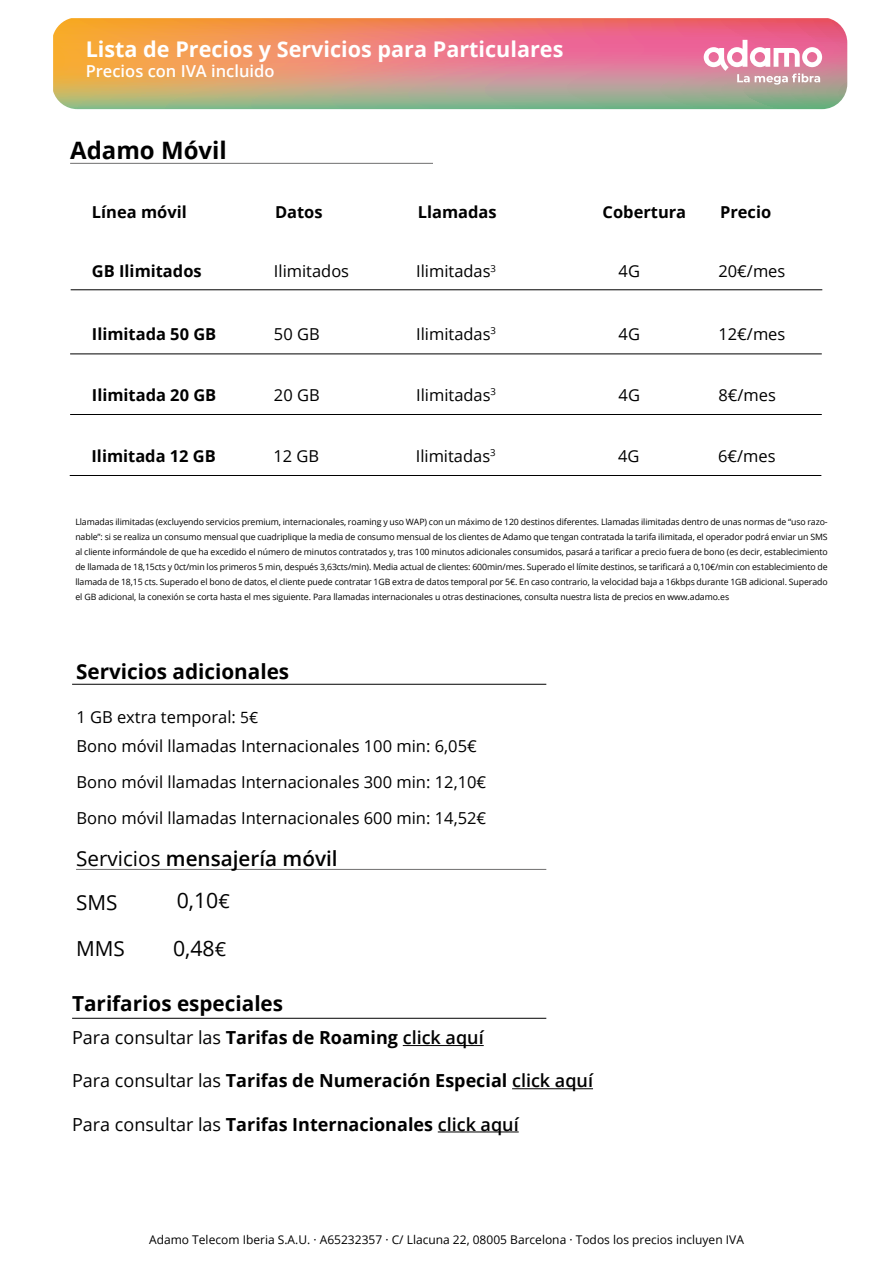
<style>
.page{position:relative;width:893px;height:1263px;background:#fff}
.page>*{position:absolute;margin:0;border:0;box-sizing:border-box;transform-origin:0 0}
.t1{font:700 24px "Open Sans";color:#000}
.t2{font:700 21.6px "Open Sans";color:#fff}
.t3{font:21.3px "Open Sans";color:#000}
.t4{font:700 20.7px "Open Sans";color:#000}
.t5{font:600 20.7px/44.2px "Open Sans";color:#000}
.t6{font:20.7px "Open Sans";color:#000}
.t7{font:700 18px "Open Sans";color:#000}
.t8{font:18px "Open Sans";color:#000}
.t9{font:16.5px/29.7px "Open Sans";color:#000}
.t10{font:700 16.5px "Open Sans";color:#000}
.t11{font:600 16.5px "Open Sans";color:#fff}
.t12{font:12px "Open Sans";color:#000}
.t13{font:8.7px/15px "Open Sans";letter-spacing:-.01em;color:#000;text-align:justify}
.s1{font-size:15.6px}
.s2{font-weight:400}
.s3{font-size:19.5px}
.s4{font-weight:700}
.s5{font-weight:600}
</style>
<div class="page">
<hr style="left:70px;top:163px;width:363px;height:1px;background:#706f6f">
<hr style="left:72px;top:684px;width:474px;height:1px;background:#000">
<hr style="left:76px;top:869px;width:470px;height:1px;background:#706f6f">
<hr style="left:70px;top:354px;width:752px;height:1px;background:#000">
<hr style="left:70px;top:414px;width:752px;height:1px;background:#000">
<hr style="left:71px;top:289px;width:751px;height:1px;background:#000">
<hr style="left:403px;top:1045px;width:81px;height:1px;background:#000">
<hr style="left:512px;top:1088px;width:81px;height:1px;background:#000">
<hr style="left:438px;top:1131px;width:81px;height:1px;background:#000">
<hr style="left:72px;top:1018px;width:474px;height:1px;background:#000">
<svg style="left:53px;top:18px;width:794px;height:91px;background:#d59379"></svg>
<svg style="left:704px;top:40px;width:118px;height:45px"></svg>
<hr style="left:70px;top:475px;width:751px;height:1px;background:#000">
<h2 class="t2" style="left:86px;top:34px;width:479px">Lista de Precios y Servicios para Particulares</h2>
<h3 class="t11" style="left:86px;top:60px;width:190px">Precios con IVA incluido</h3>
<h1 class="t1" style="left:70px;top:133px;width:158px">Adamo Móvil</h1>
<h3 class="t10" style="left:92px;top:200px;width:96px">Línea móvil</h3>
<h3 class="t10" style="left:275px;top:200px;width:49px">Datos</h3>
<h3 class="t10" style="left:418px;top:200px;width:80px">Llamadas</h3>
<h3 class="t10" style="left:603px;top:200px;width:85px">Cobertura</h3>
<h3 class="t10" style="left:720px;top:200px;width:53px">Precio</h3>
<h3 class="t9" style="left:274px;top:256px;width:77px">Ilimitados</h3>
<h3 class="t9" style="left:619px;top:256px;width:23px">4G</h3>
<h3 class="t9" style="left:718px;top:256px;width:68px">20€/mes</h3>
<h3 class="t10" style="left:92px;top:259px;width:111px">GB Ilimitados</h3>
<h3 class="t9" style="left:416px;top:256px;width:81px">Ilimitadas<sup>3</sup></h3>
<h3 class="t10" style="left:92px;top:322px;width:126px">Ilimitada 50 GB</h3>
<h3 class="t9" style="left:416px;top:319px;width:81px">Ilimitadas<sup>3</sup></h3>
<h3 class="t9" style="left:274px;top:319px;width:47px">50 GB</h3>
<h3 class="t9" style="left:619px;top:319px;width:23px">4G</h3>
<h3 class="t9" style="left:718px;top:319px;width:68px">12€/mes</h3>
<h3 class="t10" style="left:92px;top:383px;width:126px">Ilimitada 20 GB</h3>
<h3 class="t9" style="left:416px;top:379px;width:81px">Ilimitadas<sup>3</sup></h3>
<h3 class="t9" style="left:274px;top:379px;width:47px">20 GB</h3>
<h3 class="t9" style="left:619px;top:379px;width:23px">4G</h3>
<h3 class="t9" style="left:718px;top:379px;width:59px">8€/mes</h3>
<h3 class="t10" style="left:92px;top:444px;width:126px">Ilimitada 12 GB</h3>
<h3 class="t9" style="left:416px;top:440px;width:81px">Ilimitadas<sup>3</sup></h3>
<h3 class="t9" style="left:274px;top:440px;width:47px">12 GB</h3>
<h3 class="t9" style="left:618px;top:440px;width:23px">4G</h3>
<h3 class="t9" style="left:718px;top:440px;width:59px">6€/mes</h3>
<p class="t13" style="left:75px;top:514px;width:754px">Llamadas ilimitadas (excluyendo servicios premium, internacionales, roaming y uso WAP) con un máximo de 120 destinos diferentes. Llamadas ilimitadas dentro de unas normas de “uso razo&shy;nable”: si se realiza un consumo mensual que cuadriplique la media de consumo mensual de los clientes de Adamo que tengan contratada la tarifa ilimitada, el operador podrá enviar un SMS al cliente informándole de que ha excedido el número de minutos contratados y, tras 100 minutos adicionales consumidos, pasará a tarificar a precio fuera de bono (es decir, establecimiento de llamada de 18,15cts y 0ct/min los primeros 5 min, después 3,63cts/min). Media actual de clientes: 600min/mes. Superado el límite destinos, se tarificará a 0,10€/min con establecimiento de llamada de 18,15 cts. Superado el bono de datos, el cliente puede contratar 1GB extra de datos temporal por 5€. En caso contrario, la velocidad baja a 16kbps durante 1GB adicional. Superado el GB adicional, la conexión se corta hasta el mes siguiente. Para llamadas internacionales u otras destinaciones, consulta nuestra lista de precios en www.adamo.es</p>
<h3 class="t4" style="left:76px;top:657px;width:215px">Servicios adicionales</h3>
<h3 class="t9" style="left:76px;top:701px;width:402px">1 GB extra temporal: <span class="s1">5€<br></span>Bono móvil llamadas Internacionales 100 min: 6,05€</h3>
<h3 class="t9" style="left:76px;top:764px;width:411px;line-height:35.8px">Bono móvil llamadas Internacionales 300 min: 12,10€<br>Bono móvil llamadas Internacionales 600 min: 14,52€</h3>
<h3 class="t5" style="left:76px;top:836px;width:263px"><span class="s2">Servicios</span> mensajería móvil<br><span class="s2">SMS</span></h3>
<h3 class="t6" style="left:76px;top:934px;width:50px">MMS</h3>
<h3 class="t3" style="left:177px;top:885px;width:55px">0,10<span class="s3">€</span></h3>
<h3 class="t3" style="left:173px;top:934px;width:55px">0,48<span class="s3">€</span></h3>
<h3 class="t4" style="left:72px;top:989px;width:213px">Tarifarios especiales</h3>
<h3 class="t8" style="left:72px;top:1025px;width:413px">Para consultar las <span class="s4">Tarifas de Roaming</span> <span class="s5">click aquí</span></h3>
<h3 class="t7" style="left:72px;top:1068px;width:522px"><span class="s2">Para consultar las</span> Tarifas de Numeración Especial <span class="s5">click aquí</span></h3>
<h3 class="t7" style="left:72px;top:1111px;width:448px"><span class="s2">Para consultar las</span> Tarifas Internacionales <span class="s5">click aquí</span></h3>
<h3 class="t12" style="left:149px;top:1231px;width:596px">Adamo Telecom Iberia S.A.U. · A65232357 · C/ Llacuna 22, 08005 Barcelona · Todos los precios incluyen IVA</h3>
</div>
